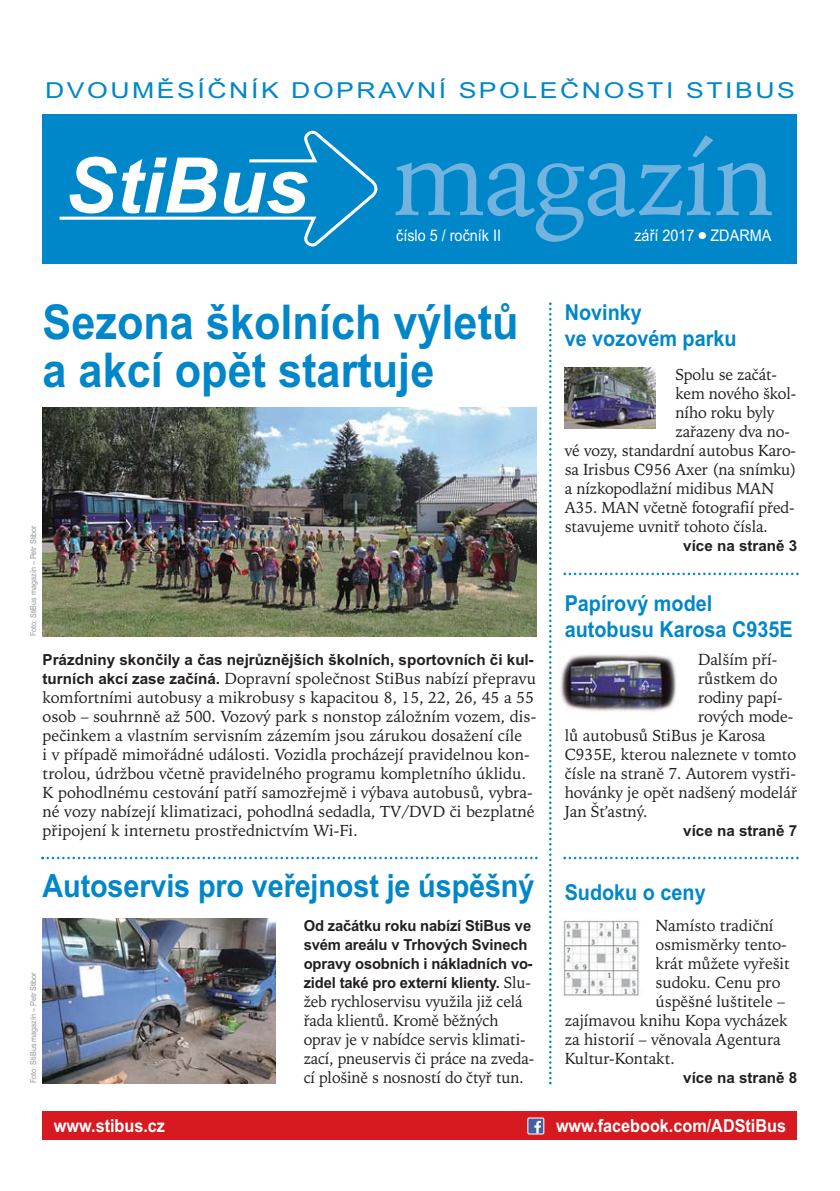
<style>
.page{position:relative;width:840px;height:1191px;background:#fff}
.page>*{position:absolute;margin:0;border:0;box-sizing:border-box;transform-origin:0 0}
.t1{font:105.8px "Iowan Old Style";letter-spacing:-.02em;color:#72b4df}
.t2{font:700 48px/48px "Arial";color:#0087c9;scale:.9 1}
.t3{font:700 32px "Arial";letter-spacing:-.005em;color:#0087c9;scale:.9 1}
.t4{font:700 22px/26px "Arial";color:#0087c9;scale:.9 1}
.t5{font:22px "Arial";letter-spacing:.095em;color:#0087c9;scale:1.21 1}
.t6{font:700 18px "Arial";color:#fff;scale:.9 1}
.t7{font:16px/19px "Iowan Old Style";letter-spacing:-.005em;color:#231f20}
.t8{font:16px "Arial";color:#fff;scale:.9 1}
.t9{font:700 15.2px/19px "Arial";letter-spacing:-.01em;color:#231f20}
.t10{font:8px "Arial";color:#939598;scale:.9 1}
.s1{font-family:"Arial";font-weight:700;font-size:15.2px}
.s2{font-family:"Iowan Old Style";font-weight:400;font-size:16px}
</style>
<div class="page">
<div style="left:43px;top:114px;width:754px;height:149px;background:#0087c9"></div>
<svg style="left:60px;top:131px;width:317px;height:116px"></svg>
<div style="left:43px;top:1111px;width:754px;height:29px;background:#d71920"></div>
<svg style="left:527px;top:1117px;width:17px;height:17px"></svg>
<svg style="left:549px;top:302px;width:2px;height:782px"></svg>
<img style="left:43px;top:407px;width:493px;height:229px">
<svg style="left:563px;top:572px;width:235px;height:3px"></svg>
<svg style="left:563px;top:856px;width:235px;height:3px"></svg>
<svg style="left:41px;top:856px;width:496px;height:3px"></svg>
<img style="left:43px;top:918px;width:232px;height:165px">
<img style="left:564px;top:367px;width:91px;height:61px">
<img style="left:560px;top:654px;width:117px;height:58px">
<img style="left:561px;top:919px;width:79px;height:77px">
<h3 class="t5" style="left:45px;top:82px;width:621px">DVOUMĚSÍČNÍK DOPRAVNÍ SPOLEČNOSTI STIBUS</h3>
<h1 class="t1" style="left:392px;top:117px;width:384px">magazín</h1>
<p class="t8" style="left:396px;top:230px;width:118px">číslo 5 / ročník II</p>
<p class="t8" style="left:634px;top:230px;width:153px">září 2017 ● ZDARMA</p>
<h2 class="t2" style="left:43px;top:302px;width:530px">Sezona školních výletů a akcí opět startuje</h2>
<p class="t10" style="left:30px;top:636px;width:125px;rotate:-90deg">Foto: StiBus magazín – Petr Stibor</p>
<p class="t9" style="left:43px;top:651px;width:492px">Prázdniny skončily a čas nejrůznějších školních, sportovních či kul-</p>
<p class="t7" style="left:43px;top:670px;width:495px"><span class="s1">turních akcí zase začíná.</span> Dopravní společnost StiBus nabízí přepravu komfortními autobusy a mikrobusy s kapacitou 8, 15, 22, 26, 45 a 55 osob – souhrnně až 500. Vozový park s nonstop záložním vozem, dis&shy;pečinkem a vlastním servisním zázemím jsou zárukou dosažení cíle<br>i v případě mimořádné události. Vozidla procházejí pravidelnou kon&shy;trolou, údržbou včetně pravidelného programu kompletního úklidu.<br>K pohodlnému cestování patří samozřejmě i výbava autobusů, vybra&shy;né vozy nabízejí klimatizaci, pohodlná sedadla, TV/DVD či bezplatné připojení k internetu prostřednictvím Wi-Fi.</p>
<h3 class="t3" style="left:43px;top:874px;width:547px">Autoservis pro veřejnost je úspěšný</h3>
<p class="t9" style="left:303px;top:917px;width:230px">Od začátku roku nabízí StiBus ve svém areálu v Trhových Svinech opravy osobních i nákladních vo&shy;zidel také pro externí klienty. <span class="s2">Slu-</span></p>
<p class="t7" style="left:303px;top:993px;width:232px">žeb rychloservisu využila již celá řada klientů. Kromě běžných oprav je v nabídce servis klimati&shy;zací, pneuservis či práce na zveda&shy;cí plošině s nosností do čtyř tun.</p>
<p class="t10" style="left:30px;top:1083px;width:125px;rotate:-90deg">Foto: StiBus magazín – Petr Stibor</p>
<h3 class="t4" style="left:564px;top:301px;width:192px">Novinky<br>ve vozovém parku</h3>
<p class="t7" style="left:675px;top:366px;width:103px">Spolu se začát-</p>
<p class="t7" style="left:675px;top:385px;width:122px">kem nového škol-</p>
<p class="t7" style="left:675px;top:404px;width:100px">ního roku byly</p>
<p class="t7" style="left:675px;top:423px;width:116px">zařazeny dva no-</p>
<p class="t7" style="left:564px;top:442px;width:233px">vé vozy, standardní autobus Karo-</p>
<p class="t7" style="left:564px;top:461px;width:233px">sa Irisbus C956 Axer (na snímku)</p>
<p class="t7" style="left:564px;top:480px;width:211px">a nízkopodlažní midibus MAN</p>
<p class="t7" style="left:564px;top:499px;width:231px">A35. MAN včetně fotografií před-</p>
<p class="t7" style="left:564px;top:518px;width:205px">stavujeme uvnitř tohoto čísla.</p>
<p class="t9" style="left:682px;top:537px;width:116px">více na straně 3</p>
<h3 class="t4" style="left:564px;top:592px;width:255px">Papírový model autobusu Karosa C935E</h3>
<p class="t7" style="left:697px;top:651px;width:81px">Dalším pří-</p>
<p class="t7" style="left:697px;top:670px;width:81px">růstkem do</p>
<p class="t7" style="left:697px;top:689px;width:86px">rodiny papí-</p>
<p class="t7" style="left:697px;top:708px;width:97px">rových mode-</p>
<p class="t7" style="left:564px;top:727px;width:202px">lů autobusů StiBus je Karosa</p>
<p class="t7" style="left:564px;top:746px;width:233px">C935E, kterou naleznete v tomto</p>
<p class="t7" style="left:564px;top:765px;width:233px">čísle na straně 7. Autorem vystři-</p>
<p class="t7" style="left:564px;top:784px;width:234px">hovánky je opět nadšený modelář</p>
<p class="t7" style="left:564px;top:803px;width:84px">Jan Šťastný.</p>
<p class="t9" style="left:682px;top:822px;width:116px">více na straně 7</p>
<h3 class="t4" style="left:564px;top:881px;width:158px">Sudoku o ceny</h3>
<p class="t7" style="left:655px;top:917px;width:119px">Namísto tradiční</p>
<p class="t7" style="left:655px;top:936px;width:133px">osmisměrky tento-</p>
<p class="t7" style="left:655px;top:955px;width:136px">krát můžete vyřešit</p>
<p class="t7" style="left:655px;top:974px;width:126px">sudoku. Cenu pro</p>
<p class="t7" style="left:655px;top:993px;width:131px">úspěšné luštitele –</p>
<p class="t7" style="left:564px;top:1012px;width:224px">zajímavou knihu Kopa vycházek</p>
<p class="t7" style="left:564px;top:1031px;width:217px">za historií – věnovala Agentura</p>
<p class="t7" style="left:564px;top:1050px;width:111px">Kultur-Kontakt.</p>
<p class="t9" style="left:682px;top:1069px;width:116px">více na straně 8</p>
<p class="t6" style="left:54px;top:1118px;width:125px">www.stibus.cz</p>
<p class="t6" style="left:555px;top:1118px;width:257px">www.facebook.com/ADStiBus</p>
</div>
